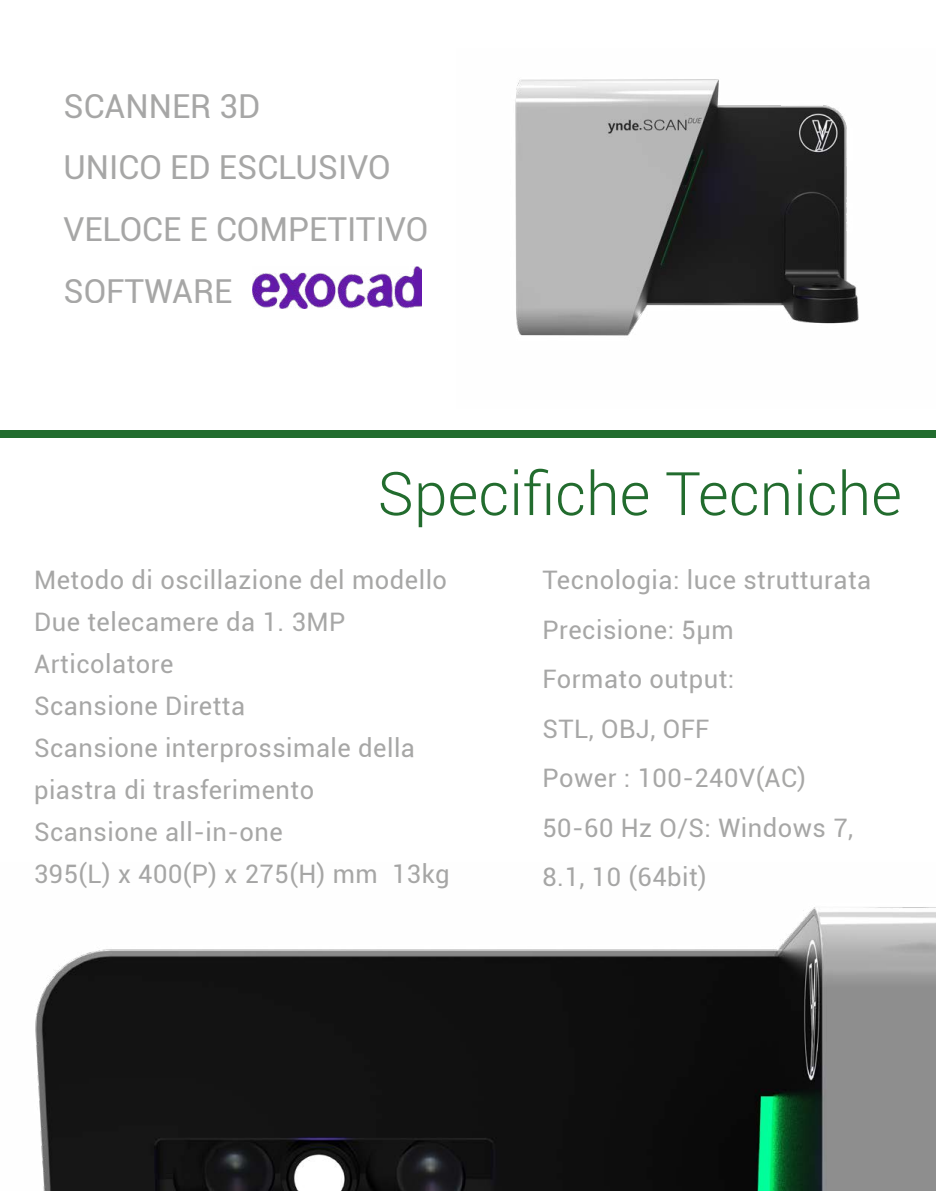
<style>
.page{position:relative;width:936px;height:1191px;background:#fff}
.page>*{position:absolute;margin:0;border:0;box-sizing:border-box;transform-origin:0 0}
.t1{font:300 60px "Roboto";color:#226c2e}
.t2{font:33px/61.5px "Roboto";color:#9d9d9c}
.t3{font:25.5px/42px "Roboto";letter-spacing:.02em;color:#9d9d9c}
</style>
<div class="page">
<img style="left:515px;top:79px;width:344px;height:257px">
<img style="left:253px;top:266px;width:168px;height:42px">
<div style="left:0;top:430px;width:935px;height:8px;background:#226c2e"></div>
<img style="left:35px;top:907px;width:900px;height:284px">
<p class="t2" style="left:64px;top:74px;width:366px">SCANNER 3D<br>UNICO ED ESCLUSIVO<br>VELOCE E COMPETITIVO<br>SOFTWARE</p>
<h1 class="t1" style="left:378px;top:452px;width:525px">Specifiche Tecniche</h1>
<p class="t3" style="left:34px;top:558px;width:417px">Metodo di oscillazione del modello<br>Due telecamere da 1. 3MP<br>Articolatore<br>Scansione Diretta<br>Scansione interprossimale della piastra di trasferimento<br>Scansione all-in-one<br>395(L) x 400(P) x 275(H) mm 13kg</p>
<p class="t3" style="left:542px;top:554px;width:330px;line-height:49.5px">Tecnologia: luce strutturata<br>Precisione: 5μm<br>Formato output:<br>STL, OBJ, OFF<br>Power : 100-240V(AC)<br>50-60 Hz O/S: Windows 7,<br>8.1, 10 (64bit)</p>
</div>
